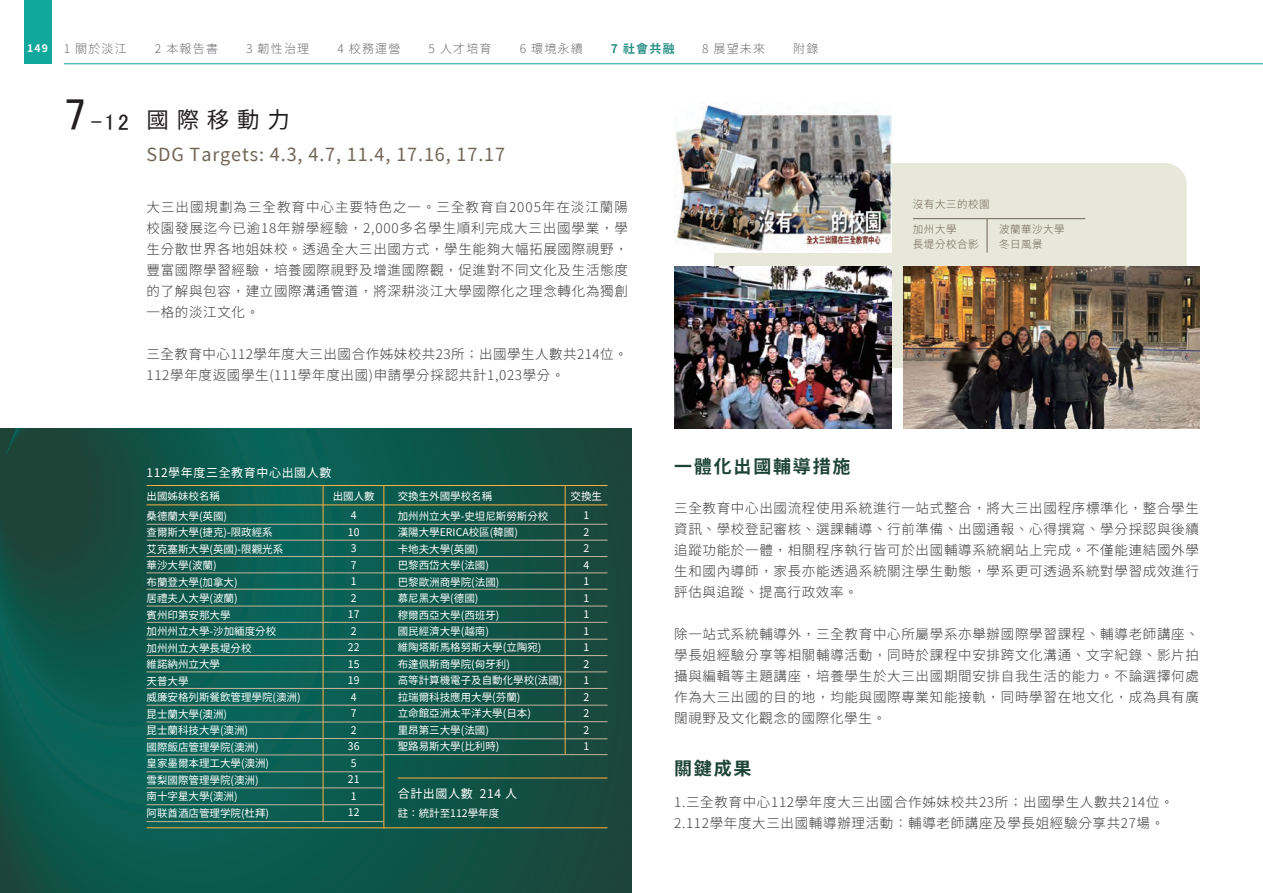
<style>
.page{position:relative;width:1263px;height:893px;background:#fff}
.page>*{position:absolute;margin:0;border:0;box-sizing:border-box;transform-origin:0 0}
.t1{font:22.5px "Taipei Sans TC Beta";letter-spacing:.345em;color:#231f20}
.t2{font:22.5px "MS P Gothic";color:#231f20}
.t3{font:18px "Taipei Sans TC Beta";letter-spacing:.05em;color:#716557}
.t4{font:700 18px "Taipei Sans TC Beta";letter-spacing:.1em;color:#1e4438}
.t5{font:300 13.5px/21px "Taipei Sans TC Beta";letter-spacing:.05em;color:#3e3e3f;text-align:justify}
.t6{font:300 12px "Taipei Sans TC Beta";letter-spacing:.1em;color:#6c6d70}
.t7{font:12px "Taipei Sans TC Beta";letter-spacing:.05em;color:#fff}
.t8{font:700 12px "Taipei Sans TC Beta";color:#299085}
.t9{font:10.5px/16.5px "Taipei Sans TC Beta";color:#fff}
.t10{font:300 10.5px/15px "Taipei Sans TC Beta";letter-spacing:.05em;color:#716557}
.t11{font:700 10.5px "Taipei Sans TC Beta";color:#fff}
.s1{font-size:45px}
</style>
<div class="page">
<div style="left:714px;top:163px;width:473px;height:205px;background:#e7e8d9;border-radius:21px"></div>
<div style="left:24px;top:0;width:27px;height:64px;background:#12a79d"></div>
<hr style="left:64px;top:63px;width:1199px;height:1px;background:#12a79d">
<svg style="left:0;top:428px;width:631px;height:465px;background:#11574a"></svg>
<hr style="left:147px;top:485px;width:460px;height:1px;background:#fbb03f">
<hr style="left:147px;top:827px;width:460px;height:1px;background:#fbb03f">
<hr style="left:398px;top:778px;width:209px;height:1px;background:#fbb03f">
<hr style="left:147px;top:505px;width:460px;height:1px;background:#fbb03f">
<hr style="left:383px;top:485px;width:1px;height:344px;background:#fbb03f">
<hr style="left:323px;top:485px;width:1px;height:337px;background:#fbb03f">
<hr style="left:565px;top:485px;width:1px;height:269px;background:#fbb03f">
<img style="left:674px;top:105px;width:217px;height:147px">
<img style="left:674px;top:267px;width:217px;height:161px">
<img style="left:904px;top:267px;width:295px;height:161px">
<hr style="left:913px;top:218px;width:172px;height:1px;background:#716557">
<hr style="left:987px;top:219px;width:1px;height:34px;background:#716557">
<hr style="left:147px;top:524px;width:460px;height:1px;background:#c3b49b">
<hr style="left:147px;top:540px;width:460px;height:1px;background:#c3b49b">
<hr style="left:147px;top:556px;width:460px;height:1px;background:#c3b49b">
<hr style="left:147px;top:589px;width:460px;height:1px;background:#c3b49b">
<hr style="left:147px;top:573px;width:460px;height:1px;background:#c3b49b">
<hr style="left:147px;top:606px;width:460px;height:1px;background:#c3b49b">
<hr style="left:147px;top:622px;width:460px;height:1px;background:#c3b49b">
<hr style="left:147px;top:639px;width:460px;height:1px;background:#c3b49b">
<hr style="left:147px;top:655px;width:460px;height:1px;background:#c3b49b">
<hr style="left:147px;top:672px;width:460px;height:1px;background:#c3b49b">
<hr style="left:147px;top:688px;width:460px;height:1px;background:#c3b49b">
<hr style="left:147px;top:705px;width:460px;height:1px;background:#c3b49b">
<hr style="left:147px;top:722px;width:237px;height:1px;background:#c3b49b">
<hr style="left:384px;top:721px;width:223px;height:1px;background:#c3b49b">
<hr style="left:384px;top:738px;width:223px;height:1px;background:#c3b49b">
<hr style="left:384px;top:754px;width:223px;height:1px;background:#c3b49b">
<hr style="left:147px;top:738px;width:237px;height:1px;background:#c3b49b">
<hr style="left:147px;top:755px;width:237px;height:1px;background:#c3b49b">
<hr style="left:147px;top:771px;width:237px;height:1px;background:#c3b49b">
<hr style="left:147px;top:788px;width:237px;height:1px;background:#c3b49b">
<hr style="left:147px;top:804px;width:237px;height:1px;background:#c3b49b">
<hr style="left:147px;top:821px;width:237px;height:1px;background:#c3b49b">
<p class="t11" style="left:27px;top:42px;width:22px">149</p>
<p class="t6" style="left:64px;top:42px;width:65px">1 關於淡江</p>
<p class="t6" style="left:155px;top:42px;width:65px">2 本報告書</p>
<p class="t6" style="left:246px;top:42px;width:65px">3 韌性治理</p>
<p class="t6" style="left:337px;top:42px;width:65px">4 校務運營</p>
<p class="t6" style="left:428px;top:42px;width:65px">5 人才培育</p>
<p class="t6" style="left:520px;top:42px;width:65px">6 環境永續</p>
<p class="t8" style="left:611px;top:42px;width:65px">7 社會共融</p>
<p class="t6" style="left:702px;top:42px;width:65px">8 展望未來</p>
<p class="t6" style="left:793px;top:42px;width:27px">附錄</p>
<h1 class="t2" style="left:64px;top:111px;width:67px"><span class="s1">7</span>-12</h1>
<h1 class="t1" style="left:147px;top:107px;width:145px">國際移動力</h1>
<h2 class="t3" style="left:147px;top:144px;width:360px">SDG Targets: 4.3, 4.7, 11.4, 17.16, 17.17</h2>
<p class="t5" style="left:147px;top:197px;width:483px">大三出國規劃為三全教育中心主要特色之一。三全教育自2005年在淡江蘭陽校園發展迄今已逾18年辦學經驗，2,000多名學生順利完成大三出國學業，學生分散世界各地姐妹校。透過全大三出國方式，學生能夠大幅拓展國際視野，豐富國際學習經驗，培養國際視野及增進國際觀，促進對不同文化及生活態度的了解與包容，建立國際溝通管道，將深耕淡江大學國際化之理念轉化為獨創一格的淡江文化。</p>
<p class="t5" style="left:147px;top:344px;width:483px">三全教育中心112學年度大三出國合作姊妹校共23所；出國學生人數共214位。<br>112學年度返國學生(111學年度出國)申請學分採認共計1,023學分。</p>
<p class="t7" style="left:147px;top:466px;width:186px">112學年度三全教育中心出國人數</p>
<p class="t9" style="left:147px;top:487px;width:82px;line-height:19.5px">出國姊妹校名稱桑德蘭大學(英國)</p>
<p class="t9" style="left:147px;top:524px;width:156px">查爾斯大學(捷克)-限政經系<br>艾克塞斯大學(英國)-限觀光系<br>華沙大學(波蘭)<br>布蘭登大學(加拿大)<br>居禮夫人大學(波蘭)<br>賓州印第安那大學<br>加州州立大學-沙加緬度分校<br>加州州立大學長堤分校<br>維諾納州立大學<br>天普大學<br>威廉安格列斯餐飲管理學院(澳洲)昆士蘭大學(澳洲)<br>昆士蘭科技大學(澳洲)<br>國際飯店管理學院(澳洲)<br>皇家墨爾本理工大學(澳洲)<br>雪梨國際管理學院(澳洲)<br>南十字星大學(澳洲)<br>阿联酋酒店管理学院(杜拜)</p>
<p class="t9" style="left:333px;top:487px;width:43px;line-height:19.5px;text-align:center">出國人數<br>4</p>
<p class="t9" style="left:348px;top:524px;width:13px">10<br>3<br>7<br>1<br>2<br>17<br>2<br>22<br>15<br>19<br>4<br>7<br>2<br>36<br>5<br>21<br>1<br>12</p>
<p class="t9" style="left:398px;top:487px;width:152px;line-height:19.5px">交換生外國學校名稱<br>加州州立大學-史坦尼斯勞斯分校</p>
<p class="t9" style="left:398px;top:524px;width:166px">漢陽大學ERICA校區(韓國)<br>卡地夫大學(英國)<br>巴黎西岱大學(法國)<br>巴黎歐洲商學院(法國)<br>慕尼黑大學(德國)<br>穆爾西亞大學(西班牙)<br>國民經濟大學(越南)<br>維陶塔斯馬格努斯大學(立陶宛)<br>布達佩斯商學院(匈牙利)<br>高等計算機電子及自動化學校(法國)拉瑞爾科技應用大學(芬蘭)<br>立命館亞洲太平洋大學(日本)<br>里昂第三大學(法國)<br>聖路易斯大學(比利時)</p>
<p class="t9" style="left:571px;top:486px;width:33px;line-height:19.5px;text-align:center">交換生<br>1</p>
<p class="t9" style="left:583px;top:524px;width:7px;text-align:justify">2<br>2<br>4<br>1<br>1<br>1<br>1<br>1<br>2<br>1<br>2<br>2<br>2<br>1</p>
<p class="t7" style="left:398px;top:787px;width:121px">合計出國人數 214 人</p>
<p class="t9" style="left:398px;top:805px;width:103px">註：統計至112學年度</p>
<p class="t10" style="left:913px;top:197px;width:78px">沒有大三的校園</p>
<p class="t10" style="left:913px;top:222px;width:67px">加州大學<br>長堤分校合影</p>
<p class="t10" style="left:999px;top:222px;width:67px">波蘭華沙大學冬日風景</p>
<h2 class="t4" style="left:674px;top:457px;width:178px">一體化出國輔導措施</h2>
<p class="t5" style="left:674px;top:497px;width:526px">三全教育中心出國流程使用系統進行一站式整合，將大三出國程序標準化，整合學生資訊、學校登記審核、選課輔導、行前準備、出國通報、心得撰寫、學分採認與後續追蹤功能於一體，相關程序執行皆可於出國輔導系統網站上完成。不僅能連結國外學生和國內導師，家長亦能透過系統關注學生動態，學系更可透過系統對學習成效進行評估與追蹤、提高行政效率。</p>
<p class="t5" style="left:674px;top:624px;width:526px">除一站式系統輔導外，三全教育中心所屬學系亦舉辦國際學習課程、輔導老師講座、學長姐經驗分享等相關輔導活動，同時於課程中安排跨文化溝通、文字紀錄、影片拍攝與編輯等主題講座，培養學生於大三出國期間安排自我生活的能力。不論選擇何處作為大三出國的目的地，均能與國際專業知能接軌，同時學習在地文化，成為具有廣闊視野及文化觀念的國際化學生。</p>
<h2 class="t4" style="left:674px;top:758px;width:79px">關鍵成果</h2>
<p class="t5" style="left:674px;top:792px;width:501px">1.三全教育中心112學年度大三出國合作姊妹校共23所；出國學生人數共214位。<br>2.112學年度大三出國輔導辦理活動：輔導老師講座及學長姐經驗分享共27場。</p>
</div>
